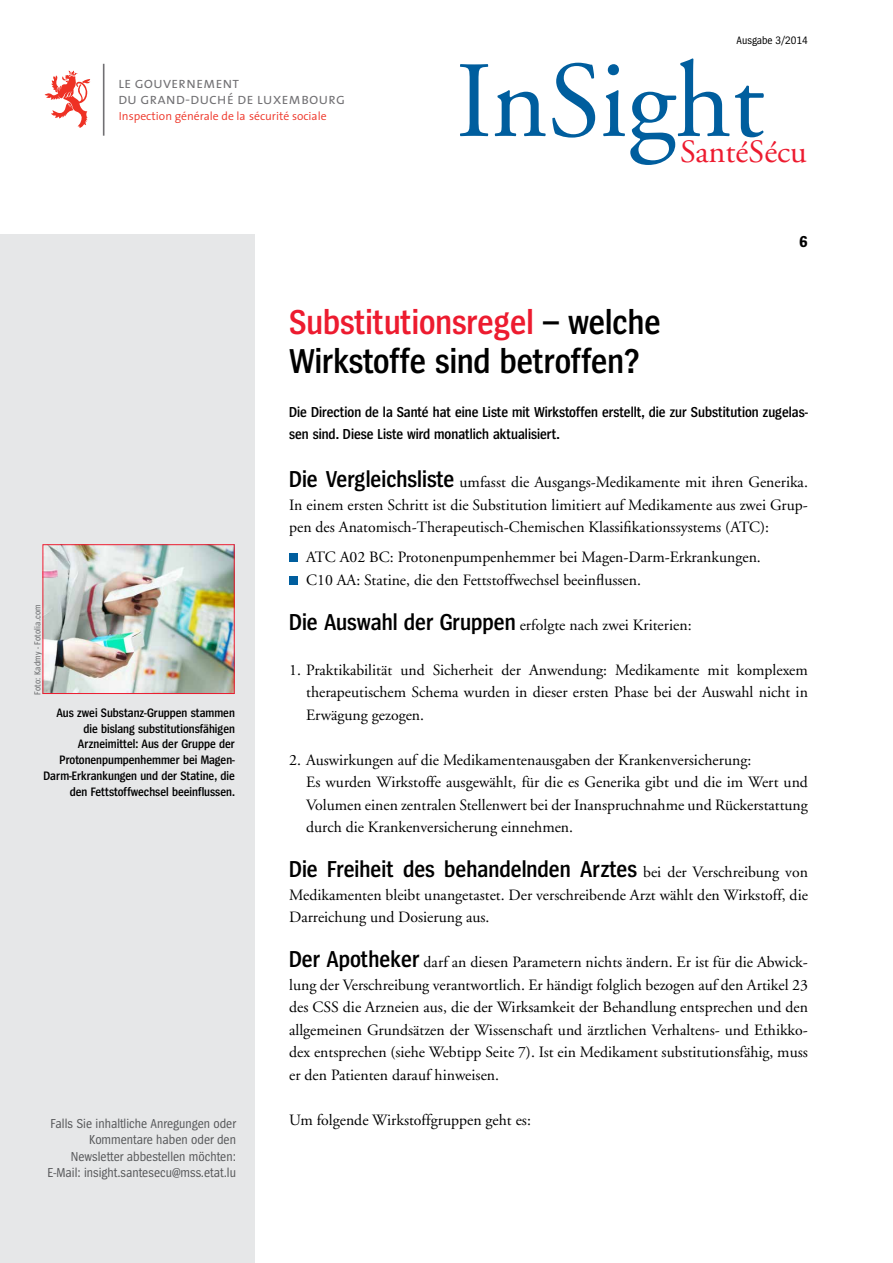
<style>
.page{position:relative;width:893px;height:1263px;background:#fff}
.page>*{position:absolute;margin:0;border:0;box-sizing:border-box;transform-origin:0 0}
.t1{font:108.3px "GG Garamond";color:#005e9e}
.t2{font:600 36px/39px "Spiegel Cd";color:#000}
.t3{font:32.4px "GG Garamond";color:#ed1b2f}
.t4{font:600 24px "Spiegel Cd";color:#000}
.t5{font:700 16.5px "Spiegel Cd";color:#000}
.t6{font:15.75px/22.5px "GG Garamond";color:#000;text-align:justify}
.t7{font:15.45px "The Sans Semi Light Caps";color:#717073}
.t8{font:600 15px/22.5px "Spiegel Cd";color:#000}
.t9{font:13.5px/16.5px "Spiegel Cd";color:#58595b;text-align:right}
.t10{font:600 12.75px/15.8px "Spiegel Cd";color:#000;text-align:right}
.t11{font:300 11.7px "The Sans";color:#ee3124}
.t12{font:11.25px "Spiegel Cd";color:#000}
.t13{font:9px "Spiegel Cd";letter-spacing:.02em;color:#636466}
.s1{color:#ed1b2f}
.s2{font-family:"Spiegel Cd";font-weight:600;font-size:24px}
.s3{font-family:"GG Garamond";font-weight:400;font-size:15.75px}
</style>
<div class="page">
<div style="left:0;top:234px;width:255px;height:1029px;background:#e6e7e8"></div>
<hr style="left:103px;top:64px;width:1px;height:72px;background:#717073">
<svg style="left:45px;top:70px;width:45px;height:58px"></svg>
<img style="left:45px;top:546px;width:188px;height:146px">
<div style="left:43px;top:544px;width:192px;height:150px;border:1px solid #ed1b2f"></div>
<div style="left:289px;top:554px;width:9px;height:8px;background:#005e9e"></div>
<div style="left:289px;top:576px;width:9px;height:9px;background:#005e9e"></div>
<p class="t7" style="left:118px;top:70px;width:123px">le gouvernement</p>
<p class="t11" style="left:119px;top:106px;width:209px">Inspection générale de la sécurité sociale</p>
<p class="t7" style="left:118px;top:86px;width:229px">du grand-duché de luxembourg</p>
<p class="t12" style="left:737px;top:35px;width:73px">Ausgabe 3/2014</p>
<h1 class="t1" style="left:456px;top:37px;width:310px">InSight</h1>
<h3 class="t3" style="left:680px;top:133px;width:128px">SantéSécu</h3>
<p class="t5" style="left:799px;top:233px;width:10px">6</p>
<p class="t13" style="left:33px;top:695px;width:92px;rotate:-90deg">Foto: Kadmy - Fotolia.com</p>
<p class="t10" style="left:44px;top:705px;width:193px">Aus zwei Substanz-Gruppen stammen die bislang substitutionsfähigen Arzneimittel: Aus der Gruppe der Protonenpumpenhemmer bei Magen-Darm-Erkrankungen und der Statine, die den Fettstoffwechsel beeinflussen.</p>
<p class="t9" style="left:48px;top:1115px;width:190px">Falls Sie inhaltliche Anregungen oder Kommentare haben oder den Newsletter abbestellen möchten:<br>E-Mail: insight.santesecu@mss.etat.lu</p>
<h2 class="t2" style="left:289px;top:304px;width:373px"><span class="s1">Substitutionsregel</span> – welche<br>Wirkstoffe sind betroffen?</h2>
<p class="t8" style="left:289px;top:401px;width:520px">Die Direction de la Santé hat eine Liste mit Wirkstoffen erstellt, die zur Substitution zugelas&shy;sen sind. Diese Liste wird monatlich aktualisiert.</p>
<p class="t6" style="left:289px;top:471px;width:520px"><span class="s2">Die Vergleichsliste</span> umfasst die Ausgangs-Medikamente mit ihren Generika.<br>In einem ersten Schritt ist die Substitution limitiert auf Medikamente aus zwei Grup&shy;pen des Anatomisch-Therapeutisch-Chemischen Klassifikationssystems (ATC):</p>
<p class="t6" style="left:306px;top:546px;width:456px">ATC A02 BC: Protonenpumpenhemmer bei Magen-Darm-Erkrankungen.<br>C10 AA: Statine, die den Fettstoffwechsel beeinflussen.</p>
<p class="t6" style="left:289px;top:613px;width:404px"><span class="s2">Die Auswahl der Gruppen</span> erfolgte nach zwei Kriterien:</p>
<p class="t6" style="left:306px;top:658px;width:503px;text-indent:-17px">1. Praktikabilität und Sicherheit der Anwendung: Medikamente mit komplexem therapeutischem Schema wurden in dieser ersten Phase bei der Auswahl nicht in Erwägung gezogen.</p>
<p class="t6" style="left:306px;top:748px;width:503px;text-align:left;text-indent:-17px">2. Auswirkungen auf die Medikamentenausgaben der Krankenversicherung:<br>Es wurden Wirkstoffe ausgewählt, für die es Generika gibt und die im Wert und Volumen einen zentralen Stellenwert bei der Inanspruchnahme und Rückerstattung durch die Krankenversicherung einnehmen.</p>
<h3 class="t4" style="left:289px;top:857px;width:520px">Die Freiheit des behandelnden Arztes <span class="s3">bei der Verschreibung von</span></h3>
<p class="t6" style="left:289px;top:883px;width:520px">Medikamenten bleibt unangetastet. Der verschreibende Arzt wählt den Wirkstoff, die<br>Darreichung und Dosierung aus.</p>
<p class="t6" style="left:289px;top:951px;width:520px"><span class="s2">Der Apotheker</span> darf an diesen Parametern nichts ändern. Er ist für die Abwick&shy;lung der Verschreibung verantwortlich. Er händigt folglich bezogen auf den Artikel 23 des CSS die Arzneien aus, die der Wirksamkeit der Behandlung entsprechen und den allgemeinen Grundsätzen der Wissenschaft und ärztlichen Verhaltens- und Ethikko&shy;dex entsprechen (siehe Webtipp Seite 7). Ist ein Medikament substitutionsfähig, muss er den Patienten darauf hinweisen.</p>
<p class="t6" style="left:289px;top:1108px;width:243px">Um folgende Wirkstoffgruppen geht es:</p>
</div>
